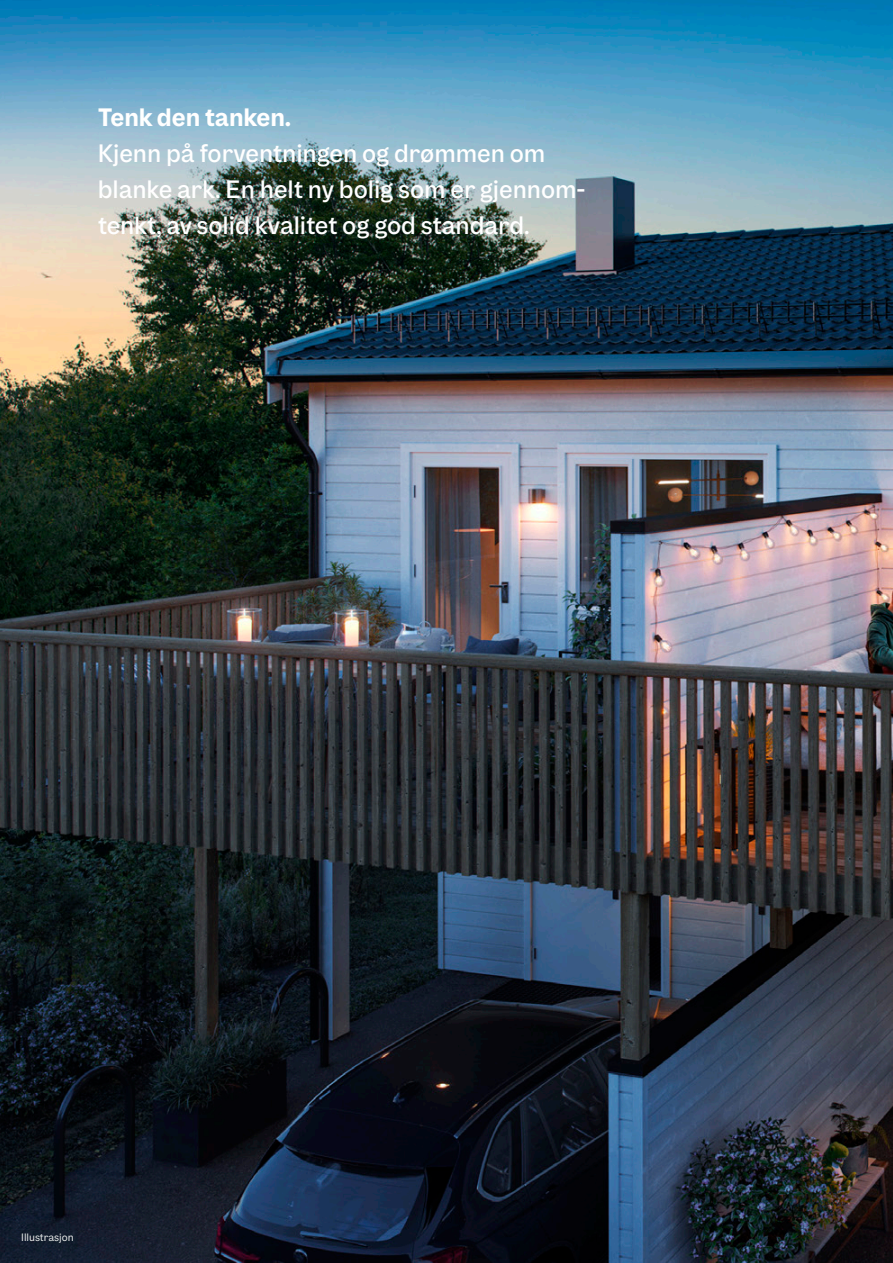
<style>
.page{position:relative;width:893px;height:1263px;background:#fff}
.page>*{position:absolute;margin:0;border:0;box-sizing:border-box;transform-origin:0 0}
.t1{font:500 25.5px/36px "OBOS Text";color:#fff}
.t2{font:700 25.5px "OBOS Text";color:#fff}
.t3{font:10.8px "OBOS Text";color:#edefed}
</style>
<div class="page">
<img style="left:0;top:0;width:893px;height:1263px">
<p class="t2" style="left:98px;top:101px;width:195px">Tenk den tanken.</p>
<p class="t1" style="left:98px;top:135px;width:487px">Kjenn på forventningen og drømmen om blanke ark. En helt ny bolig som er gjennom&shy;tenkt, av solid kvalitet og god standard.</p>
<p class="t3" style="left:21px;top:1230px;width:54px">Illustrasjon</p>
</div>
